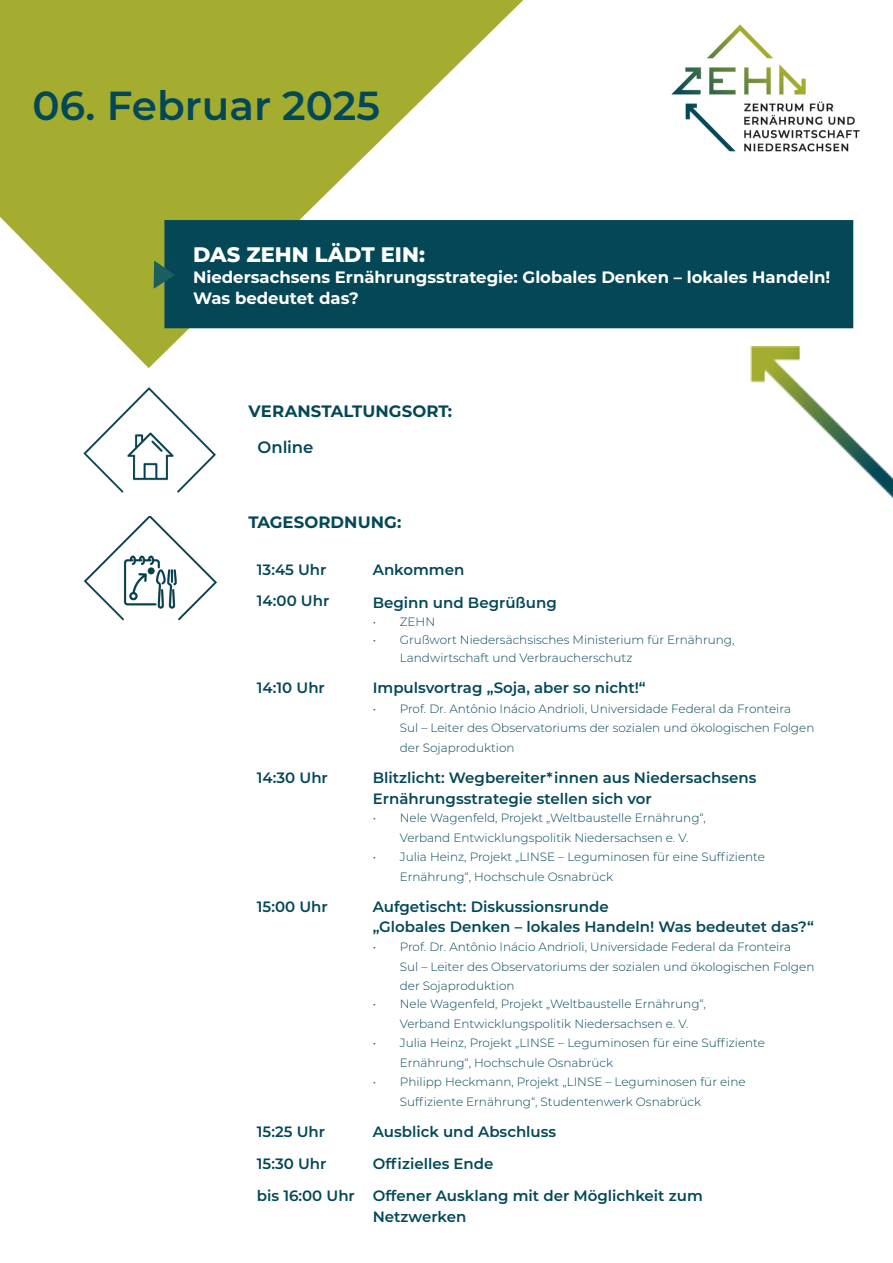
<style>
.page{position:relative;width:893px;height:1263px;background:#fff}
.page>*{position:absolute;margin:0;border:0;box-sizing:border-box;transform-origin:0 0}
.t1{font:600 40.5px "Montserrat";color:#044858}
.t2{font:800 21px "Montserrat";color:#fff}
.t3{font:700 16.5px/21px "Montserrat";color:#fff}
.t4{font:700 16.5px "Montserrat";letter-spacing:.005em;color:#044858}
.t5{font:600 16.5px "Montserrat";letter-spacing:-.005em;color:#044858}
.t6{font:600 15px "Montserrat";color:#044858}
.t7{font:300 12px/19.5px "Montserrat";color:#044858}
</style>
<div class="page">
<img style="left:671px;top:24px;width:189px;height:128px">
<svg style="left:0;top:0;width:594px;height:368px"></svg>
<div style="left:164px;top:220px;width:689px;height:108px;background:#044858;border:2px solid #044858"></div>
<svg style="left:153px;top:259px;width:21px;height:31px"></svg>
<img style="left:83px;top:517px;width:134px;height:104px">
<img style="left:751px;top:346px;width:142px;height:152px">
<img style="left:83px;top:388px;width:133px;height:105px">
<p class="t1" style="left:33px;top:77px;width:349px">06. Februar 2025</p>
<p class="t2" style="left:193px;top:239px;width:233px">DAS ZEHN LÄDT EIN:</p>
<p class="t3" style="left:193px;top:265px;width:638px">Niedersachsens Ernährungsstrategie: Globales Denken – lokales Handeln!<br>Was bedeutet das?</p>
<p class="t4" style="left:248px;top:399px;width:205px">VERANSTALTUNGSORT:</p>
<p class="t5" style="left:257px;top:436px;width:57px">Online</p>
<p class="t4" style="left:248px;top:511px;width:154px">TAGESORDNUNG:</p>
<p class="t6" style="left:257px;top:558px;width:71px">13:45 Uhr</p>
<p class="t6" style="left:373px;top:558px;width:93px">Ankommen</p>
<p class="t6" style="left:257px;top:590px;width:74px">14:00 Uhr</p>
<p class="t6" style="left:373px;top:591px;width:186px">Beginn und Begrüßung</p>
<p class="t7" style="left:373px;top:611px;width:64px">• ZEHN</p>
<p class="t7" style="left:400px;top:630px;width:336px;line-height:18px;text-indent:-27px">• Grußwort Niedersächsisches Ministerium für Ernährung,<br>Landwirtschaft und Verbraucherschutz</p>
<p class="t6" style="left:257px;top:677px;width:70px">14:10 Uhr</p>
<p class="t6" style="left:373px;top:677px;width:275px">Impulsvortrag „Soja, aber so nicht!“</p>
<p class="t7" style="left:400px;top:698px;width:416px;text-indent:-27px">• Prof. Dr. Antônio Inácio Andrioli, Universidade Federal da Fronteira<br>Sul – Leiter des Observatoriums der sozialen und ökologischen Folgen der Sojaproduktion</p>
<p class="t6" style="left:257px;top:767px;width:73px">14:30 Uhr</p>
<p class="t6" style="left:373px;top:767px;width:385px">Blitzlicht: Wegbereiter*innen aus Niedersachsens</p>
<p class="t6" style="left:373px;top:788px;width:281px">Ernährungsstrategie stellen sich vor</p>
<p class="t7" style="left:400px;top:808px;width:308px;text-indent:-27px">• Nele Wagenfeld, Projekt „Weltbaustelle Ernährung“,<br>Verband Entwicklungspolitik Niedersachsen e. V.</p>
<p class="t7" style="left:400px;top:847px;width:367px;text-indent:-27px">• Julia Heinz, Projekt „LINSE – Leguminosen für eine Suffiziente<br>Ernährung“, Hochschule Osnabrück</p>
<p class="t6" style="left:257px;top:896px;width:72px">15:00 Uhr</p>
<p class="t6" style="left:373px;top:896px;width:237px">Aufgetischt: Diskussionsrunde</p>
<p class="t6" style="left:373px;top:916px;width:443px">„Globales Denken – lokales Handeln! Was bedeutet das?“</p>
<p class="t7" style="left:400px;top:937px;width:416px;text-indent:-27px">• Prof. Dr. Antônio Inácio Andrioli, Universidade Federal da Fronteira<br>Sul – Leiter des Observatoriums der sozialen und ökologischen Folgen der Sojaproduktion</p>
<p class="t7" style="left:400px;top:994px;width:308px;text-indent:-27px">• Nele Wagenfeld, Projekt „Weltbaustelle Ernährung“,<br>Verband Entwicklungspolitik Niedersachsen e. V.</p>
<p class="t7" style="left:400px;top:1033px;width:367px;text-indent:-27px">• Julia Heinz, Projekt „LINSE – Leguminosen für eine Suffiziente<br>Ernährung“, Hochschule Osnabrück</p>
<p class="t7" style="left:400px;top:1072px;width:347px;text-indent:-27px">• Philipp Heckmann, Projekt „LINSE – Leguminosen für eine<br>Suffiziente Ernährung“, Studentenwerk Osnabrück</p>
<p class="t6" style="left:257px;top:1121px;width:70px">15:25 Uhr</p>
<p class="t6" style="left:373px;top:1121px;width:185px">Ausblick und Abschluss</p>
<p class="t6" style="left:257px;top:1153px;width:71px">15:30 Uhr</p>
<p class="t6" style="left:373px;top:1153px;width:122px">Offizielles Ende</p>
<p class="t6" style="left:257px;top:1184px;width:100px">bis 16:00 Uhr</p>
<p class="t6" style="left:373px;top:1184px;width:331px">Offener Ausklang mit der Möglichkeit zum</p>
<p class="t6" style="left:373px;top:1205px;width:95px">Netzwerken</p>
</div>
